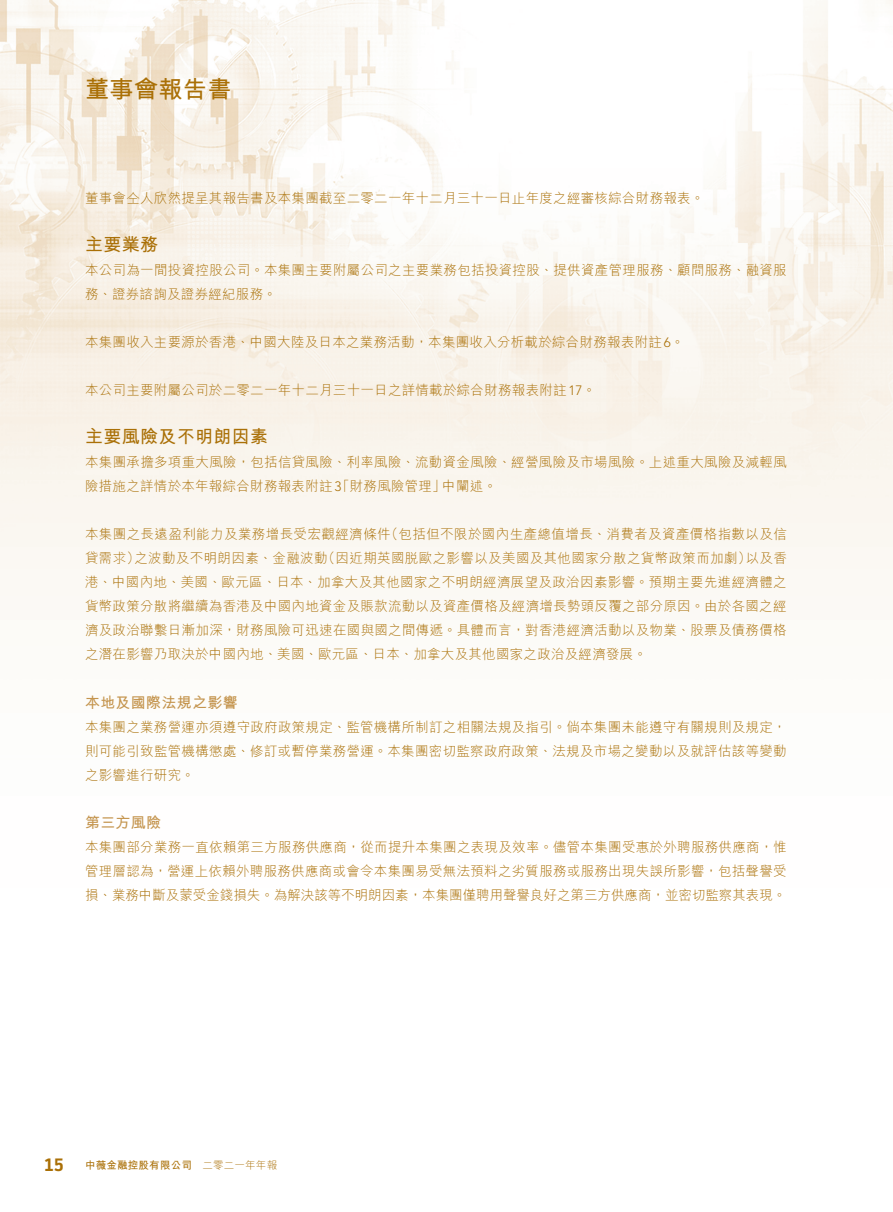
<style>
.page{position:relative;width:893px;height:1212px;background:#fff}
.page>*{position:absolute;margin:0;border:0;box-sizing:border-box;transform-origin:0 0}
.t1{font:700 24px "M Hei HK";letter-spacing:.02em;color:#aa7007}
._01_H1{font:700 18px "M Hei HK";letter-spacing:.02em;color:#aa7007}
.t2{font:700 18px "Battersea";color:#aa7007}
._02_H2{font:700 15px "M Hei HK";letter-spacing:.02em;color:#c4944d}
._00_txt{font:300 13.5px/24px "M Hei HK";letter-spacing:.02em;color:#aa7007}
.t3{font:700 10.5px "M Hei HK";letter-spacing:.02em;color:#aa7007}
.t4{font:300 10.5px "M Hei HK";letter-spacing:.02em;color:#aa7007}
.s1{font-family:"Avenir LT Std"}
</style>
<div class="page">
<img style="left:0;top:0;width:893px;height:596px">
<p class="t1" style="left:85px;top:72px;width:148px">董事會報告書</p>
<p class="_00_txt" style="left:85px;top:186px;width:621px">董事會仝人欣然提呈其報告書及本集團截至二零二一年十二月三十一日止年度之經審核綜合財務報表。</p>
<p class="_01_H1" style="left:85px;top:232px;width:75px">主要業務</p>
<p class="_00_txt" style="left:85px;top:258px;width:703px">本公司為一間投資控股公司。本集團主要附屬公司之主要業務包括投資控股、提供資產管理服務、顧問服務、融資服務、證券諮詢及證券經紀服務。</p>
<p class="_00_txt" style="left:85px;top:330px;width:601px">本集團收入主要源於香港、中國大陸及日本之業務活動，本集團收入分析載於綜合財務報表附註 。<span class="s1">6</span></p>
<p class="_00_txt" style="left:85px;top:378px;width:512px">本公司主要附屬公司於二零二一年十二月三十一日之詳情載於綜合財務報表附註<span class="s1">17</span>。</p>
<p class="_01_H1" style="left:85px;top:424px;width:185px">主要風險及不明朗因素</p>
<p class="_00_txt" style="left:442px;top:450px;width:346px;text-indent:-357px">本集團承擔多項重大風險，包括信貸風險、利率風險、流動資金風險、經營風險及市場風險。上述重大風險及減輕風中闡述。</p>
<p class="_00_txt" style="left:85px;top:474px;width:362px">險措施之詳情於本年報綜合財務報表附註「<span class="s1">3</span> 財務風險管理」</p>
<p class="_00_txt" style="left:385px;top:522px;width:403px">（包括但不限於國內生產總值增長、消費者及資產價格指數以及信</p>
<p class="_00_txt" style="left:85px;top:522px;width:307px">本集團之長遠盈利能力及業務增長受宏觀經濟條件</p>
<p class="_00_txt" style="left:85px;top:546px;width:703px">貸需求）<br>港、中國內地、美國、歐元區、日本、加拿大及其他國家之不明朗經濟展望及政治因素影響。預期主要先進經濟體之貨幣政策分散將繼續為香港及中國內地資金及賬款流動以及資產價格及經濟增長勢頭反覆之部分原因。由於各國之經濟及政治聯繫日漸加深，財務風險可迅速在國與國之間傳遞。具體而言，對香港經濟活動以及物業、股票及債務價格之潛在影響乃取決於中國內地、美國、歐元區、日本、加拿大及其他國家之政治及經濟發展。</p>
<p class="_02_H2" style="left:85px;top:691px;width:154px">本地及國際法規之影響</p>
<p class="_00_txt" style="left:85px;top:714px;width:703px;text-align:justify">本集團之業務營運亦須遵守政府政策規定、監管機構所制訂之相關法規及指引。倘本集團未能遵守有關規則及規定，則可能引致監管機構懲處、修訂或暫停業務營運。本集團密切監察政府政策、法規及市場之變動以及就評估該等變動之影響進行研究。</p>
<p class="_02_H2" style="left:85px;top:811px;width:78px">第三方風險</p>
<p class="_00_txt" style="left:85px;top:834px;width:703px;text-align:justify">本集團部分業務一直依賴第三方服務供應商，從而提升本集團之表現及效率。儘管本集團受惠於外聘服務供應商，惟管理層認為，營運上依賴外聘服務供應商或會令本集團易受無法預料之劣質服務或服務出現失誤所影響，包括聲譽受損、業務中斷及蒙受金錢損失。為解決該等不明朗因素，本集團僅聘用聲譽良好之第三方供應商，並密切監察其表現。</p>
<p class="_00_txt" style="left:322px;top:546px;width:431px">（因近期英國脫歐之影響以及美國及其他國家分散之貨幣政策而加劇）</p>
<p class="_00_txt" style="left:134px;top:546px;width:195px">之波動及不明朗因素、金融波動</p>
<p class="_00_txt" style="left:746px;top:546px;width:43px">以及香</p>
<p class="t2" style="left:44px;top:1153px;width:21px">15</p>
<p class="t3" style="left:85px;top:1158px;width:108px">中薇金融控股有限公司</p>
<p class="t4" style="left:202px;top:1160px;width:76px">二零二一年年報</p>
</div>
